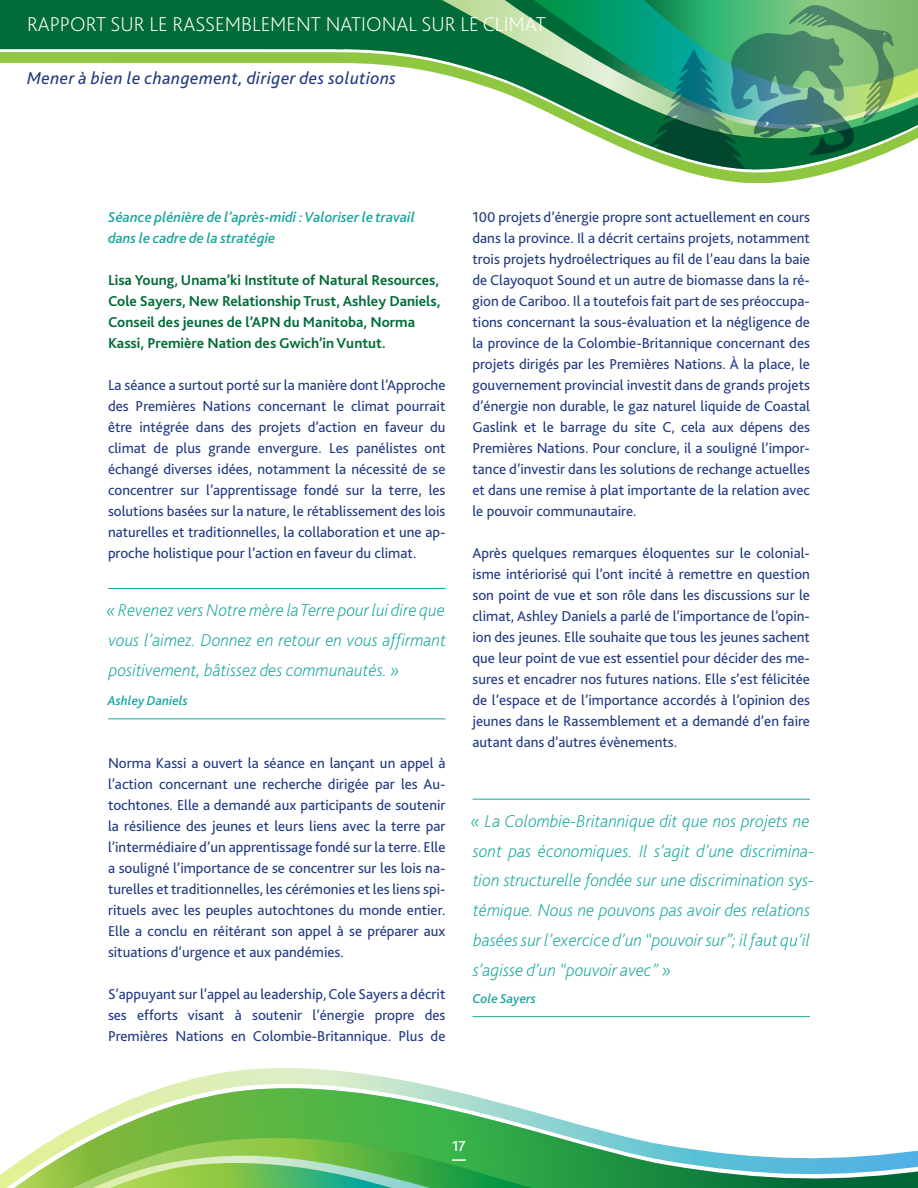
<style>
.page{position:relative;width:918px;height:1188px;background:#fff}
.page>*{position:absolute;margin:0;border:0;box-sizing:border-box;transform-origin:0 0}
.t1{font:200 21px "Bliss 2";color:#fff}
.Keynotes_Italic{font:italic 200 18px/30px "Bliss 2";color:#17a79c}
.t2{font:italic 18px "Bliss 2";letter-spacing:.025em;color:#213982}
.Body_Text{font:15px/21px "Bliss 2";color:#213982;text-align:justify}
.Sub_Heads{font:700 15px/21px "Bliss 2";color:#016c38}
.Keynotes_Italic-2{font:italic 500 15px/21px "Bliss 2";color:#17a79c}
.t3{font:500 15px "Bliss 2";color:#fff}
.Keynotes_Italic-3{font:italic 500 13.5px "Bliss 2";color:#17a79c}
</style>
<div class="page">
<div style="left:334px;top:0;width:86px;height:52px;background:#016c38"></div>
<svg style="left:420px;top:0;width:67px;height:52px;background:#1f7d47"></svg>
<svg style="left:487px;top:0;width:30px;height:52px;background:#77b17a"></svg>
<svg style="left:517px;top:0;width:115px;height:52px;background:#2d9e6b"></svg>
<div style="left:0;top:0;width:352px;height:49px;background:#016c38"></div>
<svg style="left:0;top:52px;width:842px;height:131px"></svg>
<svg style="left:632px;top:0;width:286px;height:169px;background:#4d9e72"></svg>
<svg style="left:162px;top:1068px;width:277px;height:20px"></svg>
<svg style="left:0;top:1088px;width:918px;height:100px"></svg>
<svg style="left:46px;top:1138px;width:538px;height:50px;background:#6abc59"></svg>
<hr style="left:472px;top:799px;width:338px;height:1px;background:#17a79c">
<hr style="left:472px;top:1016px;width:338px;height:1px;background:#17a79c">
<hr style="left:108px;top:588px;width:338px;height:1px;background:#17a79c">
<hr style="left:108px;top:718px;width:338px;height:1px;background:#17a79c">
<h1 class="t1" style="left:27px;top:11px;width:520px">RAPPORT SUR LE RASSEMBLEMENT NATIONAL SUR LE CLIMAT</h1>
<p class="t2" style="left:27px;top:67px;width:371px">Mener à bien le changement, diriger des solutions</p>
<p class="Keynotes_Italic-2" style="left:108px;top:206px;width:309px">Séance plénière de l’après-midi : Valoriser le travail dans le cadre de la stratégie</p>
<p class="Sub_Heads" style="left:108px;top:269px;width:334px">Lisa Young, Unama’ki Institute of Natural Resources, Cole Sayers, New Relationship Trust, Ashley Daniels, Conseil des jeunes de l’APN du Manitoba, Norma Kassi, Première Nation des Gwich’in Vuntut.</p>
<p class="Body_Text" style="left:108px;top:374px;width:339px">La séance a surtout porté sur la manière dont l’Approche des Premières Nations concernant le climat pourrait être intégrée dans des projets d’action en faveur du climat de plus grande envergure. Les panélistes ont échangé diverses idées, notamment la nécessité de se concentrer sur l’apprentissage fondé sur la terre, les solutions basées sur la nature, le rétablissement des lois naturelles et traditionnelles, la collaboration et une ap&shy;proche holistique pour l’action en faveur du climat.</p>
<p class="Keynotes_Italic" style="left:106px;top:595px;width:341px;text-align:justify">« Revenez vers Notre mère la Terre pour lui dire que vous l’aimez. Donnez en retour en vous affirmant positivement, bâtissez des communautés. »</p>
<p class="Keynotes_Italic-3" style="left:108px;top:692px;width:81px">Ashley Daniels</p>
<p class="Body_Text" style="left:108px;top:752px;width:339px">Norma Kassi a ouvert la séance en lançant un appel à l’action concernant une recherche dirigée par les Au&shy;tochtones. Elle a demandé aux participants de soutenir la résilience des jeunes et leurs liens avec la terre par l’intermédiaire d’un apprentissage fondé sur la terre. Elle a souligné l’importance de se concentrer sur les lois na&shy;turelles et traditionnelles, les cérémonies et les liens spi&shy;rituels avec les peuples autochtones du monde entier.<br>Elle a conclu en réitérant son appel à se préparer aux situations d’urgence et aux pandémies.</p>
<p class="Body_Text" style="left:108px;top:983px;width:339px">S’appuyant sur l’appel au leadership, Cole Sayers a décrit ses efforts visant à soutenir l’énergie propre des Premières Nations en Colombie-Britannique. Plus de</p>
<p class="Body_Text" style="left:472px;top:206px;width:339px">100 projets d’énergie propre sont actuellement en cours dans la province. Il a décrit certains projets, notamment trois projets hydroélectriques au fil de l’eau dans la baie de Clayoquot Sound et un autre de biomasse dans la ré&shy;gion de Cariboo. Il a toutefois fait part de ses préoccupa&shy;tions concernant la sous-évaluation et la négligence de la province de la Colombie-Britannique concernant des projets dirigés par les Premières Nations. À la place, le gouvernement provincial investit dans de grands projets d’énergie non durable, le gaz naturel liquide de Coastal Gaslink et le barrage du site C, cela aux dépens des Premières Nations. Pour conclure, il a souligné l’impor&shy;tance d’investir dans les solutions de rechange actuelles et dans une remise à plat importante de la relation avec le pouvoir communautaire.</p>
<p class="Body_Text" style="left:472px;top:542px;width:339px">Après quelques remarques éloquentes sur le colonial&shy;isme intériorisé qui l’ont incité à remettre en question son point de vue et son rôle dans les discussions sur le climat, Ashley Daniels a parlé de l’importance de l’opin&shy;ion des jeunes. Elle souhaite que tous les jeunes sachent que leur point de vue est essentiel pour décider des me&shy;sures et encadrer nos futures nations. Elle s’est félicitée de l’espace et de l’importance accordés à l’opinion des jeunes dans le Rassemblement et a demandé d’en faire autant dans d’autres évènements.</p>
<p class="Keynotes_Italic" style="left:471px;top:805px;width:345px">« La Colombie-Britannique dit que nos projets ne sont pas économiques. Il s’agit d’une discrimina&shy;tion structurelle fondée sur une discrimination sys&shy;témique. Nous ne pouvons pas avoir des relations basées sur l’exercice d’un “pouvoir sur”; il faut qu’il s’agisse d’un “pouvoir avec” »</p>
<p class="Keynotes_Italic-3" style="left:473px;top:990px;width:65px">Cole Sayers</p>
<p class="t3" style="left:452px;top:1136px;width:15px">17</p>
</div>
